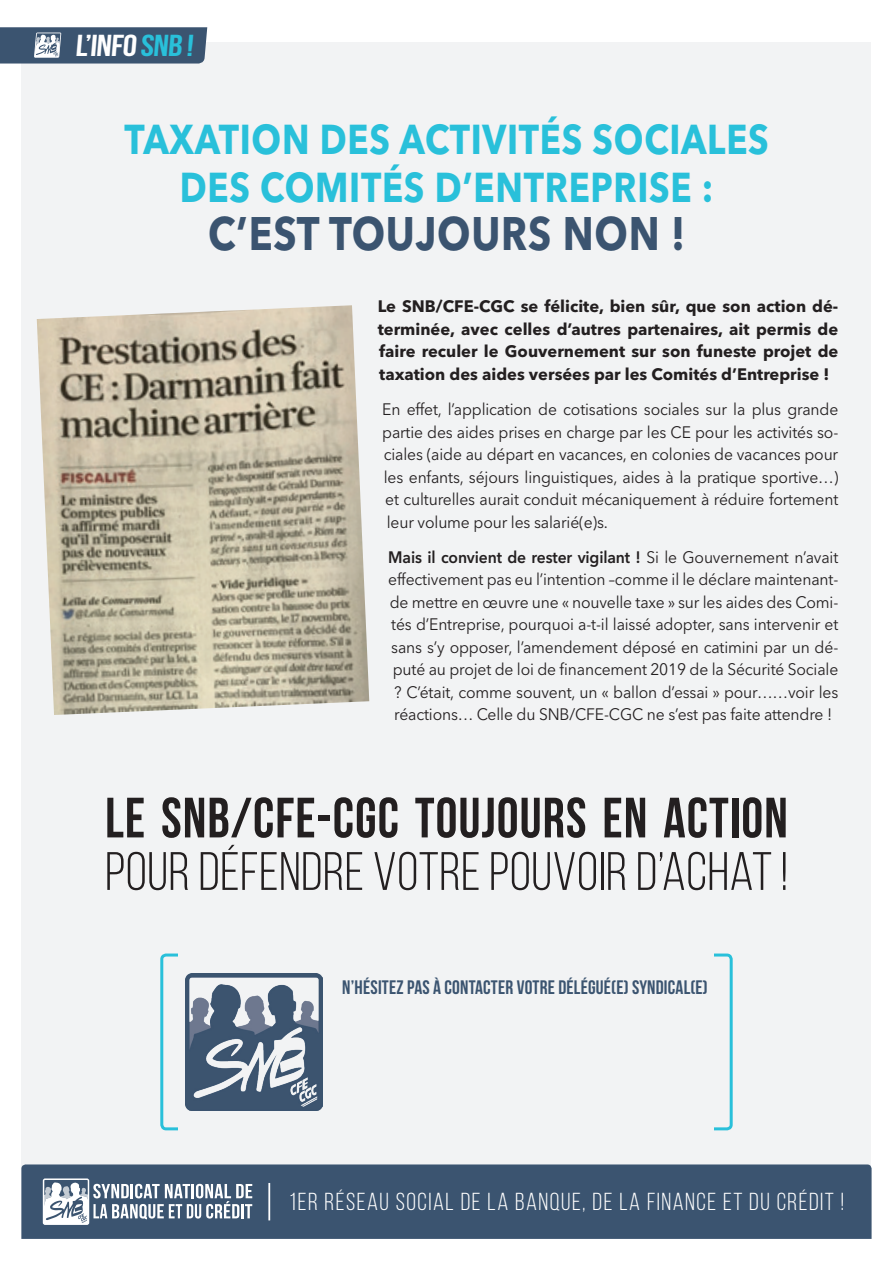
<style>
.page{position:relative;width:893px;height:1263px;background:#fff}
.page>*{position:absolute;margin:0;border:0;box-sizing:border-box;transform-origin:0 0}
.t1{font:700 56.7px "Bebas Neue";letter-spacing:.02em;color:#231f20}
.t2{font:54px "Bebas Neue";letter-spacing:.01em;color:#231f20}
.t3{font:700 46.5px "Avenir Next LT Pro";letter-spacing:.02em;color:#3b5470;scale:.84 1}
.t4{font:700 41.4px/48px "Avenir Next LT Pro";letter-spacing:.02em;color:#29c0da;text-align:center;scale:.84 1}
.t5{font:700 30.3px "Bebas Neue";color:#fff;scale:1.18 1}
.t6{font:24.6px "Bebas Neue";letter-spacing:.06em;color:#fff}
.t7{font:700 19.5px "Bebas Neue";letter-spacing:.01em;color:#3b5470}
.t8{font:16.5px/22.5px "Avenir Next LT Pro";letter-spacing:-.01em;color:#231f20;text-align:justify;scale:.95 1}
.t9{font:700 16.5px/22.5px "Avenir Next LT Pro";color:#231f20;text-align:justify}
.s1{color:#29c0da}
.s2{font-weight:600}
</style>
<div class="page">
<div style="left:22px;top:42px;width:849px;height:1197px;background:#f2f3f4"></div>
<div style="left:21px;top:1164px;width:851px;height:75px;background:#3b5470"></div>
<hr style="left:268px;top:1183px;width:2px;height:37px;background:#fff">
<svg style="left:43px;top:1178px;width:209px;height:47px"></svg>
<svg style="left:0;top:27px;width:207px;height:37px;background:#4a617b"></svg>
<img style="left:37px;top:305px;width:332px;height:410px">
<img style="left:185px;top:973px;width:137px;height:137px">
<h3 class="t5" style="left:75px;top:29px;width:104px">L’INFO <span class="s1">SNB !</span></h3>
<h3 class="t4" style="left:124px;top:115px;width:769px">TAXATION DES ACTIVITÉS SOCIALES<br>DES COMITÉS D’ENTREPRISE :</h3>
<h3 class="t3" style="left:208px;top:205px;width:569px">C’EST TOUJOURS NON !</h3>
<p class="t9" style="left:378px;top:295px;width:462px">Le SNB/CFE-CGC se félicite, bien sûr, que son action dé&shy;terminée, avec celles d’autres partenaires, ait permis de faire reculer le Gouvernement sur son funeste projet de taxation des aides versées par les Comités d’Entreprise !</p>
<p class="t8" style="left:382px;top:398px;width:482px">En effet, l’application de cotisations sociales sur la plus grande partie des aides prises en charge par les CE pour les activités so&shy;ciales (aide au départ en vacances, en colonies de vacances pour les enfants, séjours linguistiques, aides à la pratique sportive…) et culturelles aurait conduit mécaniquement à réduire fortement leur volume pour les salarié(e)s.</p>
<p class="t8" style="left:388px;top:546px;width:475px;text-align:center"><span class="s2">Mais il convient de rester vigilant !</span> Si le Gouvernement n’avait effectivement pas eu l’intention –comme il le déclare maintenant&shy;de mettre en œuvre une « nouvelle taxe » sur les aides des Comi&shy;tés d’Entreprise, pourquoi a-t-il laissé adopter, sans intervenir et sans s’y opposer, l’amendement déposé en catimini par un dé&shy;puté au projet de loi de financement 2019 de la Sécurité Sociale ? C’était, comme souvent, un « ballon d’essai » pour……voir les réactions… Celle du SNB/CFE-CGC ne s’est pas faite attendre !</p>
<h1 class="t1" style="left:105px;top:787px;width:684px">LE SNB/CFE-CGC TOUJOURS EN ACTION</h1>
<h2 class="t2" style="left:105px;top:842px;width:684px">POUR DÉFENDRE VOTRE POUVOIR D’ACHAT !</h2>
<p class="t7" style="left:342px;top:977px;width:367px">N’HÉSITEZ PAS À CONTACTER VOTRE DÉLÉGUÉ(E) SYNDICAL(E)</p>
<h3 class="t6" style="left:289px;top:1188px;width:556px">1ER RÉSEAU SOCIAL DE LA BANQUE, DE LA FINANCE ET DU CRÉDIT !</h3>
</div>
